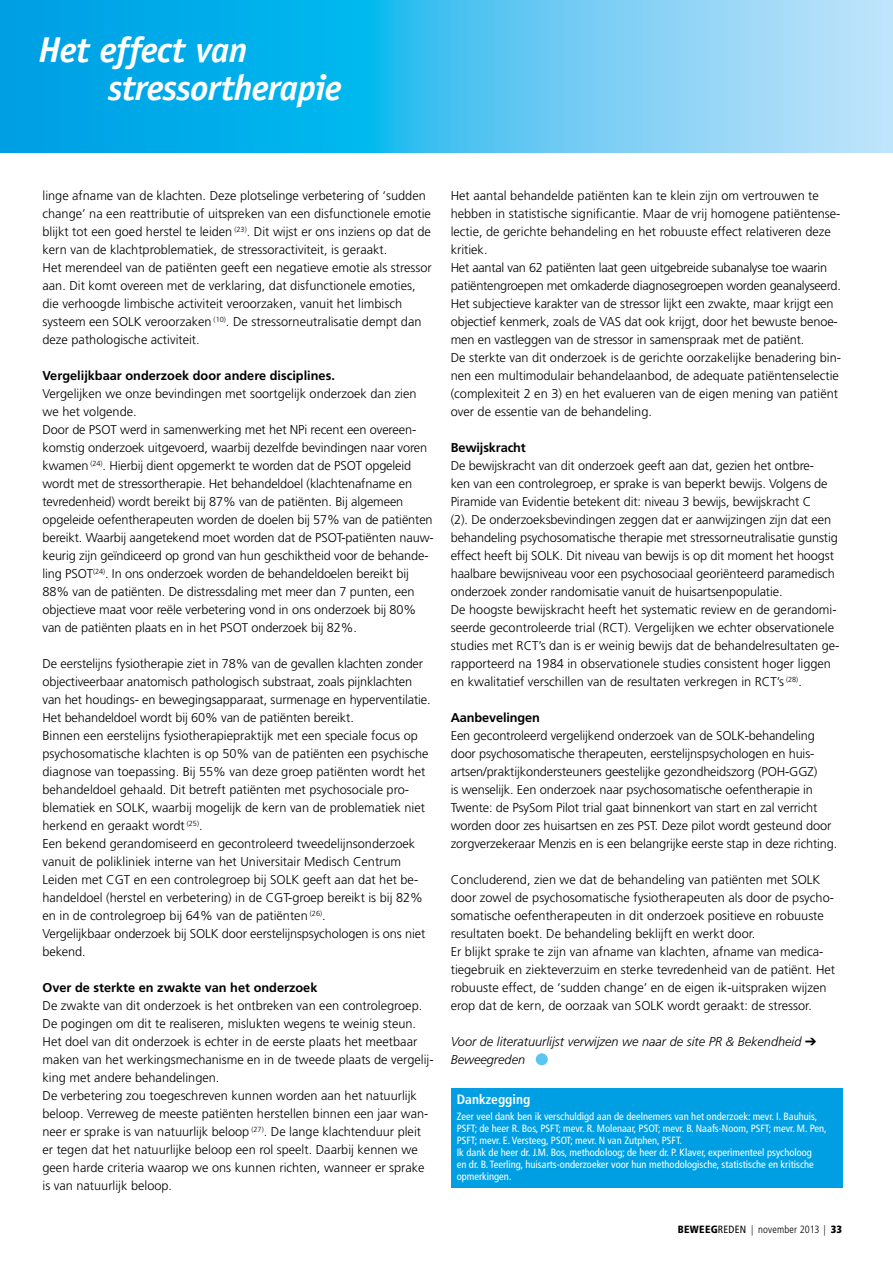
<style>
.page{position:relative;width:893px;height:1263px;background:#fff}
.page>*{position:absolute;margin:0;border:0;box-sizing:border-box;transform-origin:0 0}
.t1{font:italic 700 36px/37.5px "Officina Sans";letter-spacing:-.02em;color:#fff}
.t2{font:700 condensed 13.5px "Frutiger LT Std";color:#fff}
.t3{font:300 12.75px/18px "Frutiger LT Std";color:#000}
.t4{font:700 12.75px "Frutiger LT Std";color:#000}
.t5{font:italic 300 12.75px/18px "Frutiger LT Std";color:#000}
.t6{font:condensed 10.5px/12px "Frutiger LT Std";color:#fff}
.t7{font:300 condensed 10.5px "Frutiger LT Std";letter-spacing:.015em;color:#000}
.s1{font-weight:900}
.s2{font-weight:400}
</style>
<div class="page">
<div style="left:536px;top:1053px;width:12px;height:12px;background:#5bc5f2;border-radius:50%"></div>
<svg style="left:0;top:0;width:893px;height:153px;background:#48c0ef"></svg>
<div style="left:451px;top:1088px;width:391px;height:100px;background:#009fe3"></div>
<h1 class="t1" style="left:108px;top:31px;width:235px;text-indent:-70px">Het effect van stressortherapie</h1>
<p class="t3" style="left:43px;top:186px;width:391px">linge afname van de klachten. Deze plotselinge verbetering of ‘sudden change’ na een reattributie of uitspreken van een disfunctionele emotie blijkt tot een goed herstel te leiden <sup>(23)</sup>. Dit wijst er ons inziens op dat de kern van de klachtproblematiek, de stressoractiviteit, is geraakt.<br>Het merendeel van de patiënten geeft een negatieve emotie als stressor aan. Dit komt overeen met de verklaring, dat disfunctionele emoties, die verhoogde limbische activiteit veroorzaken, vanuit het limbisch systeem een SOLK veroorzaken <sup>(10)</sup>. De stressorneutralisatie dempt dan deze pathologische activiteit.</p>
<p class="t4" style="left:43px;top:368px;width:294px">Vergelijkbaar onderzoek door andere disciplines.</p>
<p class="t3" style="left:43px;top:384px;width:393px">Vergelijken we onze bevindingen met soortgelijk onderzoek dan zien we het volgende.<br>Door de PSOT werd in samenwerking met het NPi recent een overeen&shy;komstig onderzoek uitgevoerd, waarbij dezelfde bevindingen naar voren kwamen <sup>(24)</sup>. Hierbij dient opgemerkt te worden dat de PSOT opgeleid wordt met de stressortherapie. Het behandeldoel (klachtenafname en tevredenheid) wordt bereikt bij 87% van de patiënten. Bij algemeen opgeleide oefentherapeuten worden de doelen bij 57% van de patiënten bereikt. Waarbij aangetekend moet worden dat de PSOT-patiënten nauw&shy;keurig zijn geïndiceerd op grond van hun geschiktheid voor de behande&shy;ling PSOT<sup>(24)</sup>. In ons onderzoek worden de behandeldoelen bereikt bij 88% van de patiënten. De distressdaling met meer dan 7 punten, een objectieve maat voor reële verbetering vond in ons onderzoek bij 80% van de patiënten plaats en in het PSOT onderzoek bij 82%.</p>
<p class="t3" style="left:43px;top:655px;width:390px">De eerstelijns fysiotherapie ziet in 78% van de gevallen klachten zonder objectiveerbaar anatomisch pathologisch substraat, zoals pijnklachten van het houdings- en bewegingsapparaat, surmenage en hyperventilatie.<br>Het behandeldoel wordt bij 60% van de patiënten bereikt.<br>Binnen een eerstelijns fysiotherapiepraktijk met een speciale focus op psychosomatische klachten is op 50% van de patiënten een psychische diagnose van toepassing. Bij 55% van deze groep patiënten wordt het behandeldoel gehaald. Dit betreft patiënten met psychosociale pro&shy;blematiek en SOLK, waarbij mogelijk de kern van de problematiek niet herkend en geraakt wordt <sup>(25)</sup>.<br>Een bekend gerandomiseerd en gecontroleerd tweedelijnsonderzoek vanuit de polikliniek interne van het Universitair Medisch Centrum Leiden met CGT en een controlegroep bij SOLK geeft aan dat het be&shy;handeldoel (herstel en verbetering) in de CGT-groep bereikt is bij 82% en in de controlegroep bij 64% van de patiënten <sup>(26)</sup>.<br>Vergelijkbaar onderzoek bij SOLK door eerstelijnspsychologen is ons niet bekend.</p>
<p class="t4" style="left:43px;top:980px;width:276px">Over de sterkte en zwakte van het onderzoek</p>
<p class="t3" style="left:43px;top:997px;width:393px">De zwakte van dit onderzoek is het ontbreken van een controlegroep.<br>De pogingen om dit te realiseren, mislukten wegens te weinig steun.<br>Het doel van dit onderzoek is echter in de eerste plaats het meetbaar maken van het werkingsmechanisme en in de tweede plaats de vergelij&shy;king met andere behandelingen.<br>De verbetering zou toegeschreven kunnen worden aan het natuurlijk beloop. Verreweg de meeste patiënten herstellen binnen een jaar wan&shy;neer er sprake is van natuurlijk beloop <sup>(27)</sup>. De lange klachtenduur pleit er tegen dat het natuurlijke beloop een rol speelt. Daarbij kennen we geen harde criteria waarop we ons kunnen richten, wanneer er sprake is van natuurlijk beloop.</p>
<p class="t3" style="left:451px;top:186px;width:392px">Het aantal behandelde patiënten kan te klein zijn om vertrouwen te hebben in statistische significantie. Maar de vrij homogene patiëntense&shy;lectie, de gerichte behandeling en het robuuste effect relativeren deze kritiek.<br>Het aantal van 62 patiënten laat geen uitgebreide subanalyse toe waarin patiëntengroepen met omkaderde diagnosegroepen worden geanalyseerd.<br>Het subjectieve karakter van de stressor lijkt een zwakte, maar krijgt een objectief kenmerk, zoals de VAS dat ook krijgt, door het bewuste benoe&shy;men en vastleggen van de stressor in samenspraak met de patiënt.<br>De sterkte van dit onderzoek is de gerichte oorzakelijke benadering bin&shy;nen een multimodulair behandelaanbod, de adequate patiëntenselectie (complexiteit 2 en 3) en het evalueren van de eigen mening van patiënt over de essentie van de behandeling.</p>
<p class="t4" style="left:451px;top:440px;width:77px">Bewijskracht</p>
<p class="t3" style="left:451px;top:457px;width:390px">De bewijskracht van dit onderzoek geeft aan dat, gezien het ontbre-<br>ken van een controlegroep, er sprake is van beperkt bewijs. Volgens de Piramide van Evidentie betekent dit: niveau 3 bewijs, bewijskracht C<br>(2). De onderzoeksbevindingen zeggen dat er aanwijzingen zijn dat een behandeling psychosomatische therapie met stressorneutralisatie gunstig effect heeft bij SOLK. Dit niveau van bewijs is op dit moment het hoogst haalbare bewijsniveau voor een psychosociaal georiënteerd paramedisch onderzoek zonder randomisatie vanuit de huisartsenpopulatie.<br>De hoogste bewijskracht heeft het systematic review en de gerandomi&shy;seerde gecontroleerde trial (RCT). Vergelijken we echter observationele studies met RCT’s dan is er weinig bewijs dat de behandelresultaten ge&shy;rapporteerd na 1984 in observationele studies consistent hoger liggen en kwalitatief verschillen van de resultaten verkregen in RCT’s <sup>(28)</sup>.</p>
<p class="t4" style="left:451px;top:710px;width:91px">Aanbevelingen</p>
<p class="t3" style="left:451px;top:726px;width:388px">Een gecontroleerd vergelijkend onderzoek van de SOLK-behandeling door psychosomatische therapeuten, eerstelijnspsychologen en huis&shy;artsen/praktijkondersteuners geestelijke gezondheidszorg (POH-GGZ)<br>is wenselijk. Een onderzoek naar psychosomatische oefentherapie in Twente: de PsySom Pilot trial gaat binnenkort van start en zal verricht worden door zes huisartsen en zes PST. Deze pilot wordt gesteund door zorgverzekeraar Menzis en is een belangrijke eerste stap in deze richting.</p>
<p class="t3" style="left:451px;top:871px;width:386px">Concluderend, zien we dat de behandeling van patiënten met SOLK door zowel de psychosomatische fysiotherapeuten als door de psycho&shy;somatische oefentherapeuten in dit onderzoek positieve en robuuste resultaten boekt. De behandeling beklijft en werkt door.<br>Er blijkt sprake te zijn van afname van klachten, afname van medica&shy;tiegebruik en ziekteverzuim en sterke tevredenheid van de patiënt. Het robuuste effect, de ‘sudden change’ en de eigen ik-uitspraken wijzen erop dat de kern, de oorzaak van SOLK wordt geraakt: de stressor.</p>
<p class="t5" style="left:451px;top:1033px;width:367px">Voor de literatuurlijst verwijzen we naar de site PR &amp; Bekendheid ➔<br>Beweegreden</p>
<p class="t2" style="left:457px;top:1091px;width:75px">Dankzegging</p>
<p class="t6" style="left:457px;top:1110px;width:371px">Zeer veel dank ben ik verschuldigd aan de deelnemers van het onderzoek: mevr. I. Bauhuis, PSFT; de heer R. Bos, PSFT; mevr. R. Molenaar, PSOT; mevr. B. Naafs-Noom, PSFT; mevr. M. Pen, PSFT; mevr. E. Versteeg, PSOT; mevr. N van Zutphen, PSFT.<br>Ik dank de heer dr. J.M. Bos, methodoloog; de heer dr. P. Klaver, experimenteel psycholoog<br>en dr. B. Teerling, huisarts-onderzoeker voor hun methodologische, statistische en kritische opmerkingen.</p>
<p class="t7" style="left:678px;top:1223px;width:166px"><span class="s1">BEWEEG</span><span class="s2">REDEN</span> | november 2013 | <span class="s1">33</span></p>
</div>
